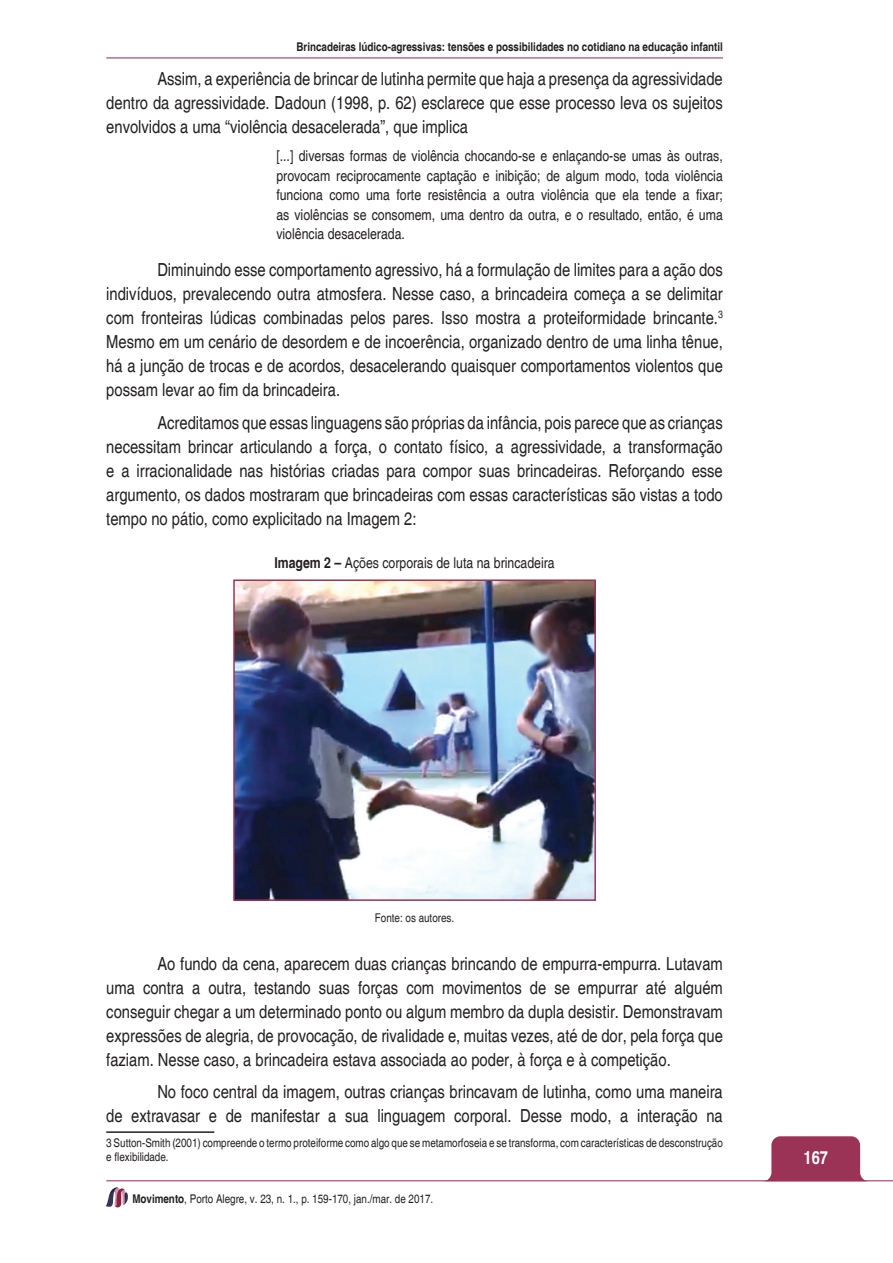
<style>
.page{position:relative;width:893px;height:1263px;background:#fff}
.page>*{position:absolute;margin:0;border:0;box-sizing:border-box;transform-origin:0 0}
.t1{font:condensed 18px/24px "Helvetica";color:#231f20;text-align:justify}
.t2{font:700 condensed 18px "Helvetica";color:#fff}
.t3{font:condensed 15px/19.5px "Helvetica";color:#231f20;text-align:justify}
.t4{font:condensed 12px/14.4px "Helvetica";color:#231f20}
.t5{font:700 condensed 12px "Helvetica";color:#231f20}
.s1{font-weight:700}
</style>
<div class="page">
<svg style="left:767px;top:1136px;width:97px;height:44px;background:#a44667"></svg>
<svg style="left:106px;top:1187px;width:22px;height:20px"></svg>
<hr style="left:106px;top:1180px;width:787px;height:1px;background:#9b3357">
<hr style="left:106px;top:57px;width:617px;height:1px;background:#9b3357">
<img style="left:236px;top:582px;width:357px;height:316px">
<div style="left:233px;top:579px;width:363px;height:322px;border:2px solid #9b3357"></div>
<hr style="left:106px;top:1131px;width:108px;height:2px;background:#231f20">
<p class="t5" style="left:296px;top:40px;width:428px">Brincadeiras lúdico-agressivas: tensões e possibilidades no cotidiano na educação infantil</p>
<p class="t1" style="left:106px;top:67px;width:618px;text-indent:51px">Assim, a experiência de brincar de lutinha permite que haja a presença da agressividade dentro da agressividade. Dadoun (1998, p. 62) esclarece que esse processo leva os sujeitos envolvidos a uma “violência desacelerada”, que implica</p>
<p class="t3" style="left:276px;top:147px;width:448px">[...] diversas formas de violência chocando-se e enlaçando-se umas às outras, provocam reciprocamente captação e inibição; de algum modo, toda violência funciona como uma forte resistência a outra violência que ela tende a fixar; as violências se consomem, uma dentro da outra, e o resultado, então, é uma violência desacelerada.</p>
<p class="t1" style="left:106px;top:258px;width:618px;text-indent:51px">Diminuindo esse comportamento agressivo, há a formulação de limites para a ação dos indivíduos, prevalecendo outra atmosfera. Nesse caso, a brincadeira começa a se delimitar com fronteiras lúdicas combinadas pelos pares. Isso mostra a proteiformidade brincante.<sup>3<br></sup>Mesmo em um cenário de desordem e de incoerência, organizado dentro de uma linha tênue, há a junção de trocas e de acordos, desacelerando quaisquer comportamentos violentos que possam levar ao fim da brincadeira.</p>
<p class="t1" style="left:106px;top:410px;width:618px;text-indent:51px">Acreditamos que essas linguagens são próprias da infância, pois parece que as crianças necessitam brincar articulando a força, o contato físico, a agressividade, a transformação e a irracionalidade nas histórias criadas para compor suas brincadeiras. Reforçando esse argumento, os dados mostraram que brincadeiras com essas características são vistas a todo tempo no pátio, como explicitado na Imagem 2:</p>
<p class="t3" style="left:274px;top:553px;width:282px"><span class="s1">Imagem 2 –</span> Ações corporais de luta na brincadeira</p>
<p class="t4" style="left:375px;top:910px;width:81px">Fonte: os autores.</p>
<p class="t1" style="left:106px;top:951px;width:618px;text-indent:51px">Ao fundo da cena, aparecem duas crianças brincando de empurra-empurra. Lutavam uma contra a outra, testando suas forças com movimentos de se empurrar até alguém conseguir chegar a um determinado ponto ou algum membro da dupla desistir. Demonstravam expressões de alegria, de provocação, de rivalidade e, muitas vezes, até de dor, pela força que faziam. Nesse caso, a brincadeira estava associada ao poder, à força e à competição.</p>
<p class="t1" style="left:106px;top:1080px;width:618px;text-align:right">No foco central da imagem, outras crianças brincavam de lutinha, como uma maneira<br>de extravasar e de manifestar a sua linguagem corporal. Desse modo, a interação na</p>
<p class="t4" style="left:106px;top:1135px;width:618px">3 Sutton-Smith (2001) compreende o termo proteiforme como algo que se metamorfoseia e se transforma, com características de desconstrução e flexibilidade.</p>
<p class="t4" style="left:132px;top:1192px;width:302px"><span class="s1">Movimento</span>, Porto Alegre, v. 23, n. 1., p. 159-170, jan./mar. de 2017.</p>
<p class="t2" style="left:803px;top:1147px;width:26px">167</p>
</div>
